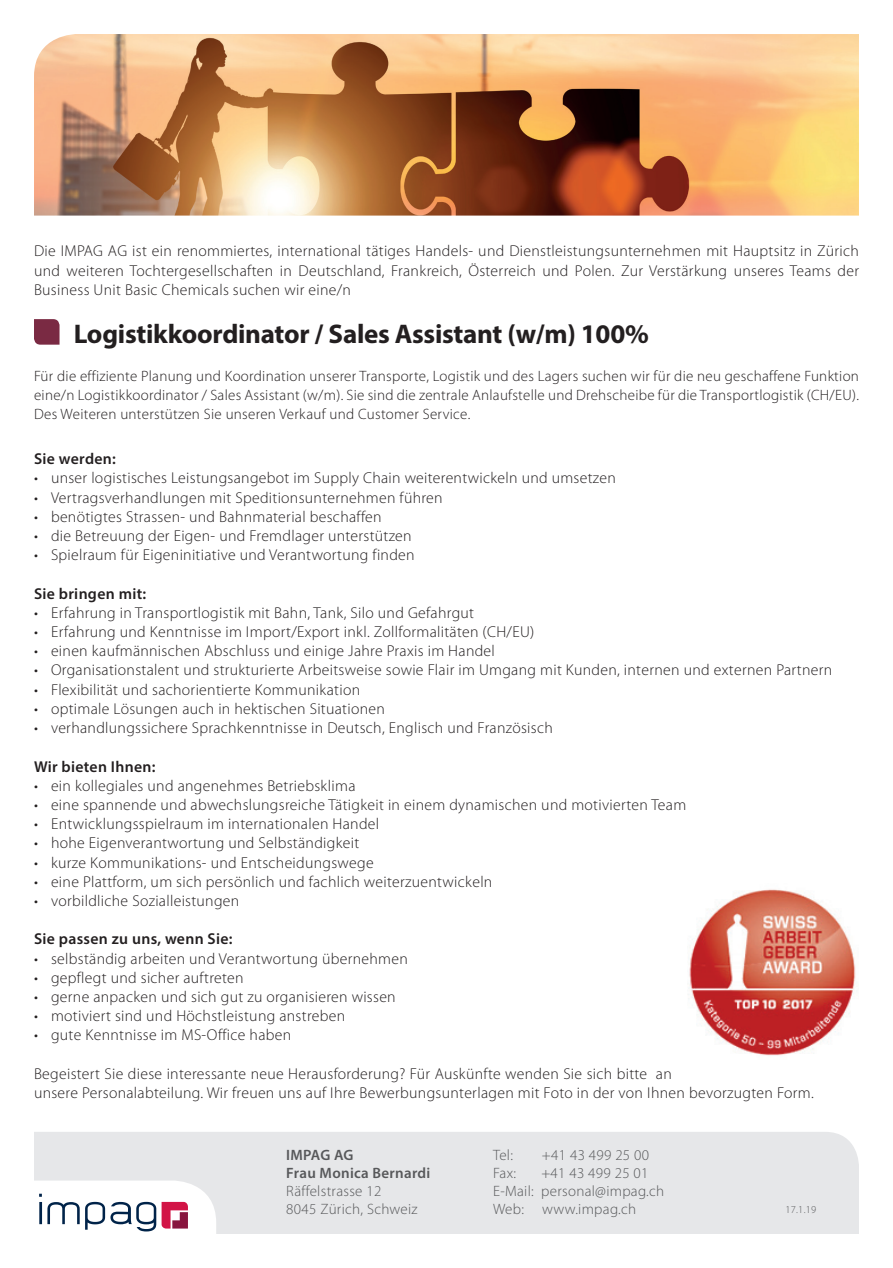
<style>
.page{position:relative;width:893px;height:1268px;background:#fff}
.page>*{position:absolute;margin:0;border:0;box-sizing:border-box;transform-origin:0 0}
.t1{font:700 27px "Myriad Pro";letter-spacing:-.01em;color:#231f20}
.t2{font:300 15.75px/19.2px "Myriad Pro";letter-spacing:.02em;color:#231f20;text-align:justify}
.t3{font:600 15.75px "Myriad Pro";letter-spacing:.02em;color:#231f20}
.t4{font:300 15px/19.2px "Myriad Pro";letter-spacing:.02em;color:#231f20;text-align:justify}
.t5{font:300 15px/18px "Myriad Pro";letter-spacing:.02em;color:#57585a}
.t6{font:600 15px/18px "Myriad Pro";letter-spacing:.02em;color:#57585a}
.t7{font:300 10.5px "Myriad Pro";color:#57585a}
</style>
<div class="page">
<div style="left:34px;top:1132px;width:825px;height:101px;background:#e6e7e9"></div>
<svg style="left:34px;top:319px;width:26px;height:25px"></svg>
<img style="left:34px;top:34px;width:825px;height:181px">
<svg style="left:34px;top:1180px;width:182px;height:53px"></svg>
<img style="left:688px;top:889px;width:170px;height:167px">
<p class="t2" style="left:34px;top:242px;width:826px">Die IMPAG AG ist ein renommiertes, international tätiges Handels- und Dienstleistungsunternehmen mit Hauptsitz in Zürich und weiteren Tochtergesellschaften in Deutschland, Frankreich, Österreich und Polen. Zur Verstärkung unseres Teams der Business Unit Basic Chemicals suchen wir eine/n</p>
<h1 class="t1" style="left:74px;top:316px;width:577px">Logistikkoordinator / Sales Assistant (w/m) 100%</h1>
<p class="t4" style="left:34px;top:366px;width:826px">Für die effiziente Planung und Koordination unserer Transporte, Logistik und des Lagers suchen wir für die neu geschaffene Funktion eine/n Logistikkoordinator / Sales Assistant (w/m). Sie sind die zentrale Anlaufstelle und Drehscheibe für die Transportlogistik (CH/EU).<br>Des Weiteren unterstützen Sie unseren Verkauf und Customer Service.</p>
<p class="t3" style="left:34px;top:448px;width:83px">Sie werden:</p>
<p class="t2" style="left:34px;top:468px;width:583px">• unser logistisches Leistungsangebot im Supply Chain weiterentwickeln und umsetzen</p>
<p class="t2" style="left:34px;top:488px;width:410px">• Vertragsverhandlungen mit Speditionsunternehmen führen</p>
<p class="t2" style="left:34px;top:507px;width:349px">• benötigtes Strassen- und Bahnmaterial beschaffen</p>
<p class="t2" style="left:34px;top:526px;width:379px">• die Betreuung der Eigen- und Fremdlager unterstützen</p>
<p class="t2" style="left:34px;top:545px;width:382px">• Spielraum für Eigeninitiative und Verantwortung finden</p>
<p class="t3" style="left:34px;top:583px;width:114px">Sie bringen mit:</p>
<p class="t2" style="left:34px;top:603px;width:442px">• Erfahrung in Transportlogistik mit Bahn, Tank, Silo und Gefahrgut</p>
<p class="t2" style="left:34px;top:622px;width:502px">• Erfahrung und Kenntnisse im Import/Export inkl. Zollformalitäten (CH/EU)</p>
<p class="t2" style="left:34px;top:641px;width:462px">• einen kaufmännischen Abschluss und einige Jahre Praxis im Handel</p>
<p class="t2" style="left:34px;top:660px;width:800px">• Organisationstalent und strukturierte Arbeitsweise sowie Flair im Umgang mit Kunden, internen und externen Partnern</p>
<p class="t2" style="left:34px;top:680px;width:328px">• Flexibilität und sachorientierte Kommunikation</p>
<p class="t2" style="left:34px;top:699px;width:352px">• optimale Lösungen auch in hektischen Situationen</p>
<p class="t2" style="left:34px;top:718px;width:520px">• verhandlungssichere Sprachkenntnisse in Deutsch, Englisch und Französisch</p>
<p class="t3" style="left:34px;top:756px;width:123px">Wir bieten Ihnen:</p>
<p class="t2" style="left:34px;top:776px;width:323px">• ein kollegiales und angenehmes Betriebsklima</p>
<p class="t2" style="left:34px;top:795px;width:654px">• eine spannende und abwechslungsreiche Tätigkeit in einem dynamischen und motivierten Team</p>
<p class="t2" style="left:34px;top:814px;width:347px">• Entwicklungsspielraum im internationalen Handel</p>
<p class="t2" style="left:34px;top:833px;width:327px">• hohe Eigenverantwortung und Selbständigkeit</p>
<p class="t2" style="left:34px;top:852px;width:341px">• kurze Kommunikations- und Entscheidungswege</p>
<p class="t2" style="left:34px;top:872px;width:460px">• eine Plattform, um sich persönlich und fachlich weiterzuentwickeln</p>
<p class="t2" style="left:34px;top:891px;width:207px">• vorbildliche Sozialleistungen</p>
<p class="t3" style="left:34px;top:928px;width:200px">Sie passen zu uns, wenn Sie:</p>
<p class="t2" style="left:34px;top:948px;width:375px">• selbständig arbeiten und Verantwortung übernehmen</p>
<p class="t2" style="left:34px;top:968px;width:211px">• gepflegt und sicher auftreten</p>
<p class="t2" style="left:34px;top:987px;width:363px">• gerne anpacken und sich gut zu organisieren wissen</p>
<p class="t2" style="left:34px;top:1006px;width:313px">• motiviert sind und Höchstleistung anstreben</p>
<p class="t2" style="left:34px;top:1025px;width:259px">• gute Kenntnisse im MS-Office haben</p>
<p class="t2" style="left:34px;top:1064px;width:781px">Begeistert Sie diese interessante neue Herausforderung? Für Auskünfte wenden Sie sich bitte an<br>unsere Personalabteilung. Wir freuen uns auf Ihre Bewerbungsunterlagen mit Foto in der von Ihnen bevorzugten Form.</p>
<p class="t6" style="left:286px;top:1145px;width:146px">IMPAG AG<br>Frau Monica Bernardi</p>
<p class="t5" style="left:286px;top:1181px;width:133px">Räffelstrasse 12<br>8045 Zürich, Schweiz</p>
<p class="t5" style="left:493px;top:1145px;width:21px">Tel:</p>
<p class="t5" style="left:542px;top:1145px;width:109px">+41 43 499 25 00</p>
<p class="t5" style="left:493px;top:1163px;width:24px">Fax:</p>
<p class="t5" style="left:493px;top:1163px;width:173px;text-indent:48px">+41 43 499 25 01<br>E-Mail: personal@impag.ch<br>Web: www.impag.ch</p>
<p class="t7" style="left:786px;top:1203px;width:32px">17.1.19</p>
</div>
